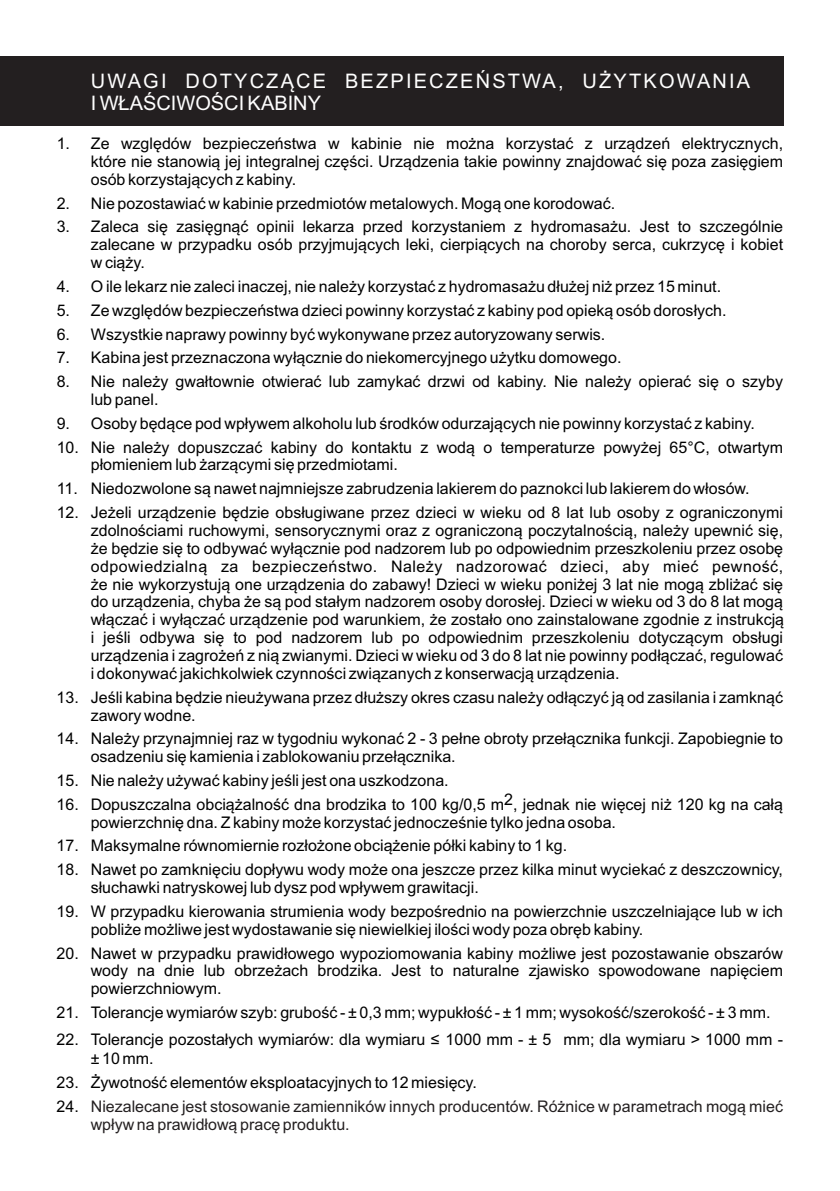
<style>
.page{position:relative;width:840px;height:1191px;background:#fff}
.page>*{position:absolute;margin:0;border:0;box-sizing:border-box;transform-origin:0 0}
.t1{font:20px/22.4px "Arial";letter-spacing:.11em;color:#fff}
.t2{font:16px/17.8px "Arial";color:#000}
.t3{font:16px/17.8px "Arial";color:#231f20}
.s1{font-family:"Arial Unicode MS"}
.s2{color:#000}
</style>
<div class="page">
<div style="left:0;top:57px;width:782px;height:69px;background:#231f20"></div>
<p class="t1" style="left:91px;top:71px;width:660px">UWAGI DOTYCZĄCE BEZPIECZEŃSTWA, UŻYTKOWANIA<br>I WŁAŚCIWOŚCI KABINY</p>
<p class="t2" style="left:91px;top:136px;width:693px;text-align:justify;text-indent:-34px">1. Ze względów bezpieczeństwa w kabinie nie można korzystać z urządzeń elektrycznych, które nie stanowią jej integralnej części. Urządzenia takie powinny znajdować się poza zasięgiem osób korzystających z kabiny.</p>
<p class="t2" style="left:57px;top:196px;width:559px">2. Nie pozostawiać w kabinie przedmiotów metalowych. Mogą one korodować.</p>
<p class="t2" style="left:91px;top:219px;width:693px;text-align:justify;text-indent:-34px">3. Zaleca się zasięgnąć opinii lekarza przed korzystaniem z hydromasażu. Jest to szczególnie zalecane w przypadku osób przyjmujących leki, cierpiących na choroby serca, cukrzycę i kobiet w ciąży.</p>
<p class="t2" style="left:57px;top:279px;width:665px">4. O ile lekarz nie zaleci inaczej, nie należy korzystać z hydromasażu dłużej niż przez 15 minut.</p>
<p class="t2" style="left:57px;top:303px;width:671px">5. Ze względów bezpieczeństwa dzieci powinny korzystać z kabiny pod opieką osób dorosłych.</p>
<p class="t2" style="left:57px;top:326px;width:550px">6. Wszystkie naprawy powinny być wykonywane przez autoryzowany serwis.</p>
<p class="t2" style="left:57px;top:350px;width:566px">7. Kabina jest przeznaczona wyłącznie do niekomercyjnego użytku domowego.</p>
<p class="t2" style="left:91px;top:374px;width:693px;text-indent:-34px">8. Nie należy gwałtownie otwierać lub zamykać drzwi od kabiny. Nie należy opierać się o szyby lub panel.</p>
<p class="t2" style="left:57px;top:416px;width:699px">9. Osoby będące pod wpływem alkoholu lub środków odurzających nie powinny korzystać z kabiny.</p>
<p class="t2" style="left:91px;top:439px;width:693px;text-indent:-34px">10. Nie należy dopuszczać kabiny do kontaktu z wodą o temperaturze powyżej 65°C, otwartym płomieniem lub żarzącymi się przedmiotami.</p>
<p class="t2" style="left:57px;top:481px;width:694px">11. Niedozwolone są nawet najmniejsze zabrudzenia lakierem do paznokci lub lakierem do włosów.</p>
<p class="t2" style="left:91px;top:505px;width:694px;text-align:justify;text-indent:-34px">12. Jeżeli urządzenie będzie obsługiwane przez dzieci w wieku od 8 lat lub osoby z ograniczonymi zdolnościami ruchowymi, sensorycznymi oraz z ograniczoną poczytalnością, należy upewnić się, że będzie się to odbywać wyłącznie pod nadzorem lub po odpowiednim przeszkoleniu przez osobę odpowiedzialną za bezpieczeństwo. Należy nadzorować dzieci, aby mieć pewność, że nie wykorzystują one urządzenia do zabawy! Dzieci w wieku poniżej 3 lat nie mogą zbliżać się do urządzenia, chyba że są pod stałym nadzorem osoby dorosłej. Dzieci w wieku od 3 do 8 lat mogą włączać i wyłączać urządzenie pod warunkiem, że zostało ono zainstalowane zgodnie z instrukcją i jeśli odbywa się to pod nadzorem lub po odpowiednim przeszkoleniu dotyczącym obsługi urządzenia i zagrożeń z nią zwianymi. Dzieci w wieku od 3 do 8 lat nie powinny podłączać, regulować i dokonywać jakichkolwiek czynności związanych z konserwacją urządzenia.</p>
<p class="t2" style="left:91px;top:689px;width:693px;text-indent:-34px">13. Jeśli kabina będzie nieużywana przez dłuższy okres czasu należy odłączyć ją od zasilania i zamknąć zawory wodne.</p>
<p class="t2" style="left:91px;top:731px;width:693px;text-indent:-34px">14. Należy przynajmniej raz w tygodniu wykonać 2 - 3 pełne obroty przełącznika funkcji. Zapobiegnie to osadzeniu się kamienia i zablokowaniu przełącznika.</p>
<p class="t2" style="left:57px;top:773px;width:393px">15. Nie należy używać kabiny jeśli jest ona uszkodzona.</p>
<p class="t2" style="left:504px;top:791px;width:10px">2</p>
<p class="t2" style="left:91px;top:796px;width:693px;text-indent:-34px">16. Dopuszczalna obciążalność dna brodzika to 100 kg/0,5 m , jednak nie więcej niż 120 kg na całą powierzchnię dna. Z kabiny może korzystać jednocześnie tylko jedna osoba.</p>
<p class="t2" style="left:57px;top:838px;width:511px">17. Maksymalne równomiernie rozłożone obciążenie półki kabiny to 1 kg.</p>
<p class="t2" style="left:91px;top:862px;width:693px;text-indent:-34px">18. Nawet po zamknięciu dopływu wody może ona jeszcze przez kilka minut wyciekać z deszczownicy, słuchawki natryskowej lub dysz pod wpływem grawitacji.</p>
<p class="t2" style="left:91px;top:904px;width:693px;text-indent:-34px">19. W przypadku kierowania strumienia wody bezpośrednio na powierzchnie uszczelniające lub w ich pobliże możliwe jest wydostawanie się niewielkiej ilości wody poza obręb kabiny.</p>
<p class="t2" style="left:91px;top:945px;width:693px;text-align:justify;text-indent:-34px">20. Nawet w przypadku prawidłowego wypoziomowania kabiny możliwe jest pozostawanie obszarów wody na dnie lub obrzeżach brodzika. Jest to naturalne zjawisko spowodowane napięciem powierzchniowym.</p>
<p class="t2" style="left:57px;top:1005px;width:715px">21. Tolerancje wymiarów szyb: grubość - ± 0,3 mm; wypukłość - ± 1 mm; wysokość/szerokość - ± 3 mm.</p>
<p class="t2" style="left:91px;top:1031px;width:693px;line-height:18.8px;text-indent:-34px">22. Tolerancje pozostałych wymiarów: dla wymiaru <span class="s1">≤</span> 1000 mm - ± 5 mm; dla wymiaru &gt; 1000 mm - ± 10 mm.</p>
<p class="t2" style="left:57px;top:1075px;width:421px">23. Żywotność elementów eksploatacyjnych to 12 miesięcy.</p>
<p class="t3" style="left:91px;top:1098px;width:693px;text-indent:-34px"><span class="s2">24.</span> Niezalecane jest stosowanie zamienników innych producentów. Różnice w parametrach mogą mieć wpływ na prawidłową pracę produktu.</p>
</div>
